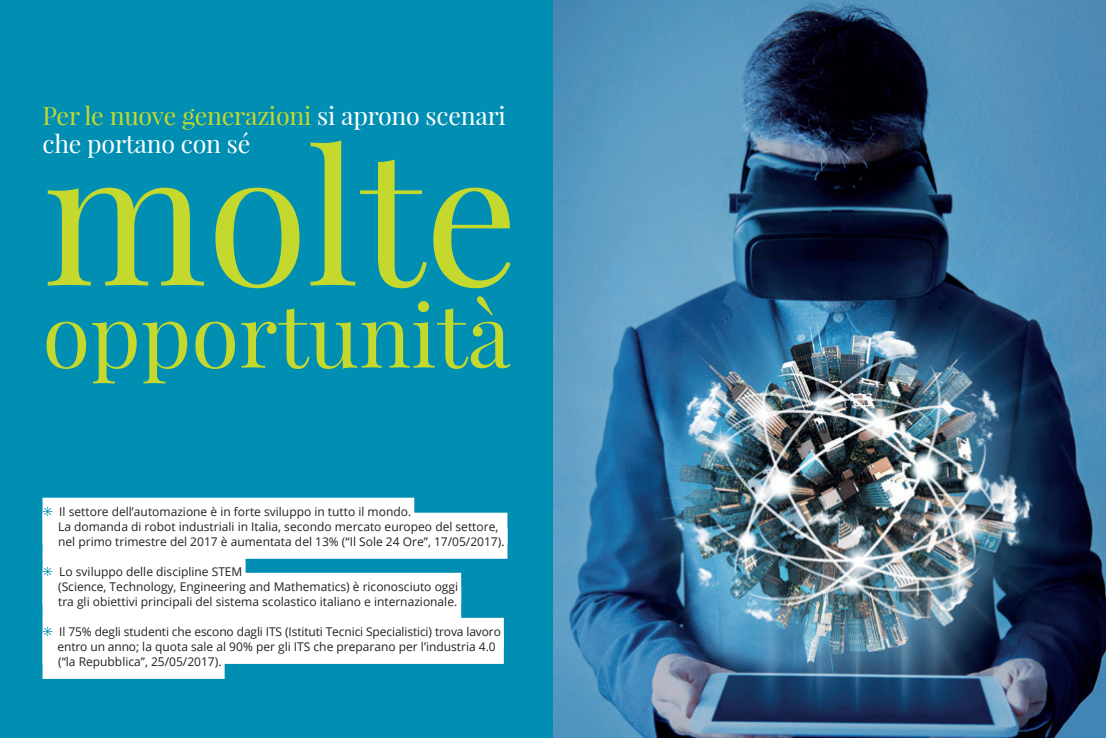
<style>
.page{position:relative;width:1106px;height:738px;background:#fff}
.page>*{position:absolute;margin:0;border:0;box-sizing:border-box;transform-origin:0 0}
.t1{font:185px "Playfair Display";color:#c4d82d}
.t2{font:87px "Playfair Display";color:#c4d82d}
.t3{font:25px/28.8px "Playfair Display";letter-spacing:-.01em;color:#fff}
.t4{font:12px/15px "Open Sans";color:#231f20}
.s1{color:#c4d82d}
.s2{font-family:"Minion Pro";font-size:17px;color:#008fb3}
</style>
<div class="page">
<div style="left:0;top:0;width:553px;height:737px;background:#008fb3"></div>
<div style="left:43px;top:497px;width:371px;height:31px;background:#fff"></div>
<div style="left:43px;top:512px;width:464px;height:31px;background:#fff"></div>
<div style="left:43px;top:527px;width:464px;height:31px;background:#fff"></div>
<div style="left:43px;top:557px;width:202px;height:31px;background:#fff"></div>
<div style="left:43px;top:572px;width:418px;height:31px;background:#fff"></div>
<div style="left:43px;top:587px;width:418px;height:31px;background:#fff"></div>
<div style="left:43px;top:617px;width:461px;height:31px;background:#fff"></div>
<div style="left:43px;top:632px;width:461px;height:31px;background:#fff"></div>
<div style="left:43px;top:647px;width:182px;height:31px;background:#fff"></div>
<img style="left:553px;top:0;width:553px;height:737px">
<h3 class="t3" style="left:43px;top:101px;width:465px"><span class="s1">Per le nuove generazioni</span> si aprono scenari che portano con sé</h3>
<h1 class="t1" style="left:43px;top:100px;width:477px">molte</h1>
<h2 class="t2" style="left:43px;top:280px;width:470px">opportunità</h2>
<p class="t4" style="left:58px;top:503px;width:448px;text-indent:-16px"><span class="s2">•</span> Il settore dell’automazione è in forte sviluppo in tutto il mondo.<br>La domanda di robot industriali in Italia, secondo mercato europeo del settore, nel primo trimestre del 2017 è aumentata del 13% (“Il Sole 24 Ore”, 17/05/2017).</p>
<p class="t4" style="left:58px;top:563px;width:401px;text-indent:-16px"><span class="s2">•</span> Lo sviluppo delle discipline STEM<br>(Science, Technology, Engineering and Mathematics) è riconosciuto oggi tra gli obiettivi principali del sistema scolastico italiano e internazionale.</p>
<p class="t4" style="left:58px;top:623px;width:445px;text-indent:-15px"><span class="s2">•</span> Il 75% degli studenti che escono dagli ITS (Istituti Tecnici Specialistici) trova lavoro entro un anno; la quota sale al 90% per gli ITS che preparano per l’industria 4.0 (“la Repubblica”, 25/05/2017).</p>
</div>
